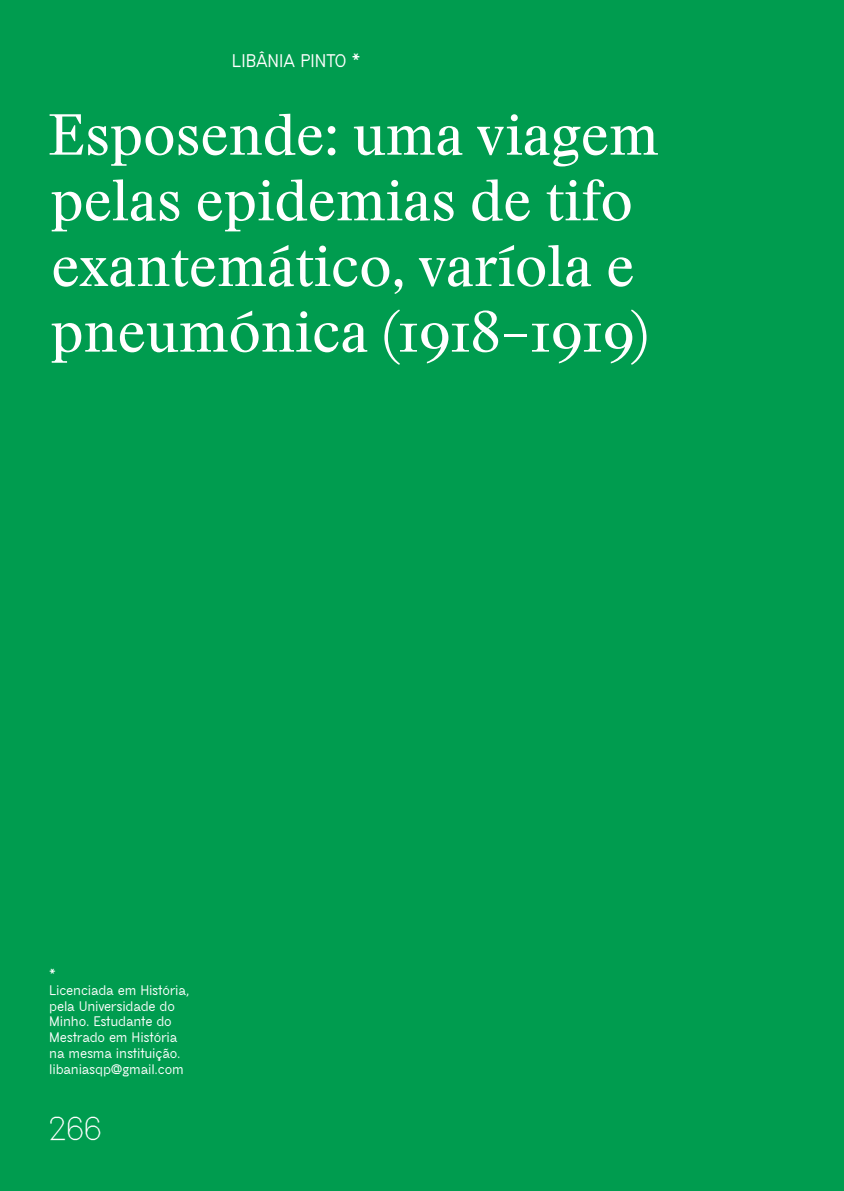
<style>
.page{position:relative;width:844px;height:1191px;background:#fff}
.page>*{position:absolute;margin:0;border:0;box-sizing:border-box;transform-origin:0 0}
.t1{font:56.88px/65.6px "Stanley";color:#fff}
.t2{font:31.5px "MAD Sans Fill";color:#fff}
.t3{font:700 17.32px "MAD Sans Fill";color:#fff}
.t4{font:700 13.12px/15.8px "MAD Sans Fill";color:#fff}
</style>
<div class="page">
<div style="left:0;top:0;width:843px;height:1191px;background:#009c4f"></div>
<h3 class="t3" style="left:232px;top:51px;width:130px">LIBÂNIA PINTO *</h3>
<h1 class="t1" style="left:48px;top:102px;width:612px">Esposende: uma viagem pelas epidemias de tifo exantemático, varíola e pneumónica (1918–1919)</h1>
<p class="t4" style="left:50px;top:967px;width:142px">*<br>Licenciada em História, pela Universidade do<br>Minho. Estudante do<br>Mestrado em História na mesma instituição. libaniasqp@gmail.com</p>
<h2 class="t2" style="left:50px;top:1110px;width:54px">266</h2>
</div>
